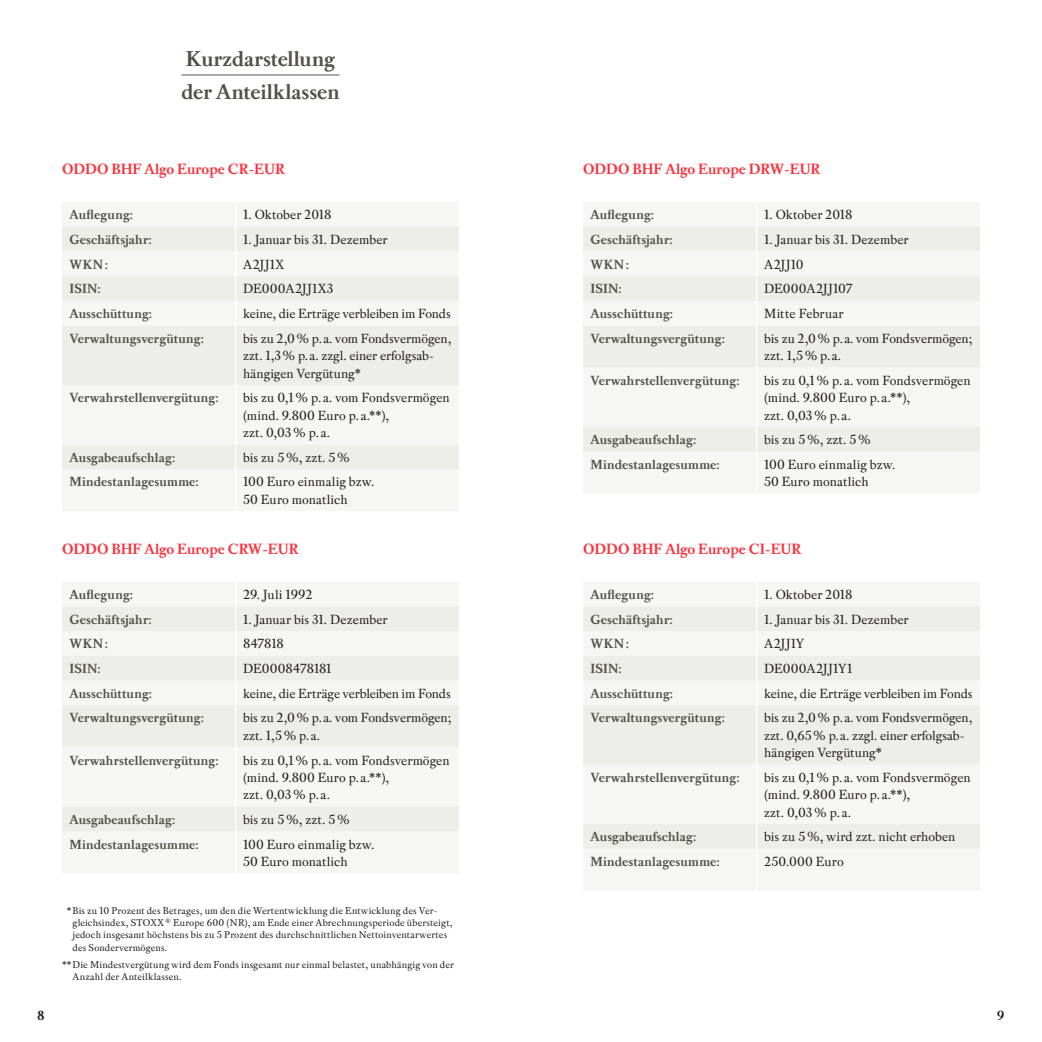
<style>
.page{position:relative;width:1042px;height:1042px;background:#fff}
.page>*{position:absolute;margin:0;border:0;box-sizing:border-box;transform-origin:0 0}
.t1{font:700 22.75px/33.8px "Pradell";color:#53524a}
.t2{font:700 15.75px "Pradell";color:#fb333e}
.t3{font:14px/17.3px "Pradell";color:#231f20}
.t4{font:700 14px "Pradell";letter-spacing:.01em;color:#53524a}
.t5{font:700 14px "Pradell";color:#231f20}
.t6{font:10.5px/12.2px "Pradell";letter-spacing:.015em;color:#231f20}
</style>
<div class="page">
<hr style="left:181px;top:75px;width:158px;height:1px;background:#53524a">
<div style="left:62px;top:203px;width:397px;height:308px;background:#f6f6f4"></div>
<svg style="left:62px;top:227px;width:397px;height:242px;fill:#eeeee9"></svg>
<svg style="left:235px;top:203px;width:1px;height:122px"></svg>
<hr style="left:235px;top:325px;width:1px;height:60px;background:#fff">
<hr style="left:235px;top:385px;width:1px;height:59px;background:#fff">
<svg style="left:235px;top:444px;width:1px;height:25px"></svg>
<hr style="left:235px;top:469px;width:1px;height:42px;background:#fff">
<div style="left:62px;top:582px;width:397px;height:291px;background:#f6f6f4"></div>
<svg style="left:62px;top:606px;width:397px;height:225px;fill:#eeeee9"></svg>
<svg style="left:235px;top:582px;width:1px;height:123px"></svg>
<hr style="left:235px;top:705px;width:1px;height:42px;background:#fff">
<hr style="left:235px;top:747px;width:1px;height:59px;background:#fff">
<svg style="left:235px;top:806px;width:1px;height:25px"></svg>
<hr style="left:235px;top:831px;width:1px;height:42px;background:#fff">
<div style="left:583px;top:203px;width:397px;height:290px;background:#f6f6f4"></div>
<svg style="left:583px;top:227px;width:397px;height:225px;fill:#efefeb"></svg>
<svg style="left:756px;top:203px;width:1px;height:122px"></svg>
<hr style="left:756px;top:325px;width:1px;height:43px;background:#fff">
<hr style="left:756px;top:368px;width:1px;height:59px;background:#fff">
<svg style="left:756px;top:427px;width:1px;height:25px"></svg>
<hr style="left:756px;top:452px;width:1px;height:42px;background:#fff">
<div style="left:583px;top:582px;width:397px;height:308px;background:#f6f6f4"></div>
<svg style="left:583px;top:606px;width:397px;height:243px;fill:#eeeee9"></svg>
<svg style="left:756px;top:582px;width:1px;height:123px"></svg>
<hr style="left:756px;top:705px;width:1px;height:59px;background:#fff">
<hr style="left:756px;top:764px;width:1px;height:60px;background:#fff">
<svg style="left:756px;top:824px;width:1px;height:25px"></svg>
<hr style="left:756px;top:849px;width:1px;height:42px;background:#fff">
<h1 class="t1" style="left:181px;top:41px;width:159px">Kurzdarstellung der Anteilklassen</h1>
<p class="t2" style="left:62px;top:160px;width:225px">ODDO BHF Algo Europe CR-EUR</p>
<p class="t4" style="left:69px;top:206px;width:65px">Auflegung:</p>
<p class="t3" style="left:243px;top:206px;width:90px">1. Oktober 2018</p>
<p class="t4" style="left:69px;top:231px;width:84px">Geschäftsjahr:</p>
<p class="t3" style="left:243px;top:230px;width:146px">1. Januar bis 31. Dezember</p>
<p class="t4" style="left:69px;top:256px;width:40px">WKN:</p>
<p class="t3" style="left:243px;top:255px;width:43px">A2JJ1X</p>
<p class="t4" style="left:69px;top:281px;width:33px">ISIN:</p>
<p class="t3" style="left:243px;top:280px;width:92px">DE000A2JJ1X3</p>
<p class="t4" style="left:69px;top:305px;width:84px">Ausschüttung:</p>
<p class="t3" style="left:243px;top:305px;width:209px">keine, die Erträge verbleiben im Fonds</p>
<p class="t4" style="left:69px;top:330px;width:136px">Verwaltungsvergütung:</p>
<p class="t3" style="left:243px;top:329px;width:210px">bis zu 2,0% p.a. vom Fondsvermögen, zzt. 1,3% p.a. zzgl. einer erfolgsab&shy;hängigen Vergütung*</p>
<p class="t4" style="left:69px;top:389px;width:151px">Verwahrstellenvergütung:</p>
<p class="t3" style="left:243px;top:389px;width:208px">bis zu 0,1% p. a. vom Fondsvermögen (mind. 9.800 Euro p. a.**),<br>zzt. 0,03% p.a.</p>
<p class="t4" style="left:69px;top:449px;width:107px">Ausgabeaufschlag:</p>
<p class="t3" style="left:243px;top:448px;width:108px">bis zu 5%, zzt. 5%</p>
<p class="t4" style="left:69px;top:473px;width:131px">Mindestanlagesumme:</p>
<p class="t3" style="left:243px;top:473px;width:133px">100 Euro einmalig bzw.<br>50 Euro monatlich</p>
<p class="t2" style="left:62px;top:539px;width:238px">ODDO BHF Algo Europe CRW-EUR</p>
<p class="t4" style="left:69px;top:586px;width:65px">Auflegung:</p>
<p class="t3" style="left:243px;top:585px;width:71px">29. Juli 1992</p>
<p class="t4" style="left:69px;top:611px;width:84px">Geschäftsjahr:</p>
<p class="t3" style="left:243px;top:610px;width:146px">1. Januar bis 31. Dezember</p>
<p class="t4" style="left:69px;top:635px;width:40px">WKN:</p>
<p class="t3" style="left:243px;top:635px;width:42px">847818</p>
<p class="t4" style="left:69px;top:660px;width:33px">ISIN:</p>
<p class="t3" style="left:243px;top:659px;width:90px">DE0008478181</p>
<p class="t4" style="left:69px;top:685px;width:84px">Ausschüttung:</p>
<p class="t3" style="left:243px;top:684px;width:209px">keine, die Erträge verbleiben im Fonds</p>
<p class="t4" style="left:69px;top:709px;width:136px">Verwaltungsvergütung:</p>
<p class="t3" style="left:243px;top:709px;width:210px">bis zu 2,0% p.a. vom Fondsvermögen; zzt. 1,5% p.a.</p>
<p class="t4" style="left:69px;top:751px;width:151px">Verwahrstellenvergütung:</p>
<p class="t3" style="left:243px;top:751px;width:208px">bis zu 0,1% p. a. vom Fondsvermögen (mind. 9.800 Euro p. a.**),<br>zzt. 0,03% p.a.</p>
<p class="t4" style="left:69px;top:811px;width:107px">Ausgabeaufschlag:</p>
<p class="t3" style="left:243px;top:810px;width:108px">bis zu 5%, zzt. 5%</p>
<p class="t4" style="left:69px;top:836px;width:131px">Mindestanlagesumme:</p>
<p class="t3" style="left:243px;top:835px;width:133px">100 Euro einmalig bzw.<br>50 Euro monatlich</p>
<p class="t6" style="left:73px;top:904px;width:381px;text-indent:-6px">* Bis zu 10 Prozent des Betrages, um den die Wertentwicklung die Entwicklung des Ver&shy;gleichsindex, STOXX <sup>®</sup> Europe 600 (NR), am Ende einer Abrechnungsperiode übersteigt, jedoch insgesamt höchstens bis zu 5 Prozent des durchschnittlichen Nettoinventarwertes des Sondervermögens.</p>
<p class="t6" style="left:73px;top:958px;width:383px;text-indent:-11px">** Die Mindestvergütung wird dem Fonds insgesamt nur einmal belastet, unabhängig von der<br>Anzahl der Anteilklassen.</p>
<p class="t2" style="left:583px;top:160px;width:239px">ODDO BHF Algo Europe DRW-EUR</p>
<p class="t4" style="left:590px;top:206px;width:65px">Auflegung:</p>
<p class="t3" style="left:764px;top:206px;width:90px">1. Oktober 2018</p>
<p class="t4" style="left:590px;top:231px;width:84px">Geschäftsjahr:</p>
<p class="t3" style="left:764px;top:230px;width:146px">1. Januar bis 31. Dezember</p>
<p class="t4" style="left:590px;top:256px;width:40px">WKN:</p>
<p class="t3" style="left:764px;top:255px;width:41px">A2JJ10</p>
<p class="t4" style="left:590px;top:281px;width:33px">ISIN:</p>
<p class="t3" style="left:764px;top:280px;width:90px">DE000A2JJ107</p>
<p class="t4" style="left:590px;top:305px;width:84px">Ausschüttung:</p>
<p class="t3" style="left:764px;top:305px;width:81px">Mitte Februar</p>
<p class="t4" style="left:590px;top:330px;width:136px">Verwaltungsvergütung:</p>
<p class="t3" style="left:764px;top:329px;width:210px">bis zu 2,0% p.a. vom Fondsvermögen; zzt. 1,5% p.a.</p>
<p class="t4" style="left:590px;top:372px;width:151px">Verwahrstellenvergütung:</p>
<p class="t3" style="left:764px;top:371px;width:208px">bis zu 0,1% p. a. vom Fondsvermögen (mind. 9.800 Euro p. a.**),<br>zzt. 0,03% p.a.</p>
<p class="t4" style="left:590px;top:431px;width:107px">Ausgabeaufschlag:</p>
<p class="t3" style="left:764px;top:431px;width:108px">bis zu 5%, zzt. 5%</p>
<p class="t4" style="left:590px;top:456px;width:131px">Mindestanlagesumme:</p>
<p class="t3" style="left:764px;top:455px;width:133px">100 Euro einmalig bzw.<br>50 Euro monatlich</p>
<p class="t2" style="left:583px;top:539px;width:220px">ODDO BHF Algo Europe CI-EUR</p>
<p class="t4" style="left:590px;top:586px;width:65px">Auflegung:</p>
<p class="t3" style="left:764px;top:585px;width:90px">1. Oktober 2018</p>
<p class="t4" style="left:590px;top:611px;width:84px">Geschäftsjahr:</p>
<p class="t3" style="left:764px;top:610px;width:146px">1. Januar bis 31. Dezember</p>
<p class="t4" style="left:590px;top:635px;width:40px">WKN:</p>
<p class="t3" style="left:764px;top:635px;width:42px">A2JJ1Y</p>
<p class="t4" style="left:590px;top:660px;width:33px">ISIN:</p>
<p class="t3" style="left:764px;top:659px;width:90px">DE000A2JJ1Y1</p>
<p class="t4" style="left:590px;top:685px;width:84px">Ausschüttung:</p>
<p class="t3" style="left:764px;top:684px;width:210px">keine, die Erträge verbleiben im Fonds</p>
<p class="t4" style="left:590px;top:709px;width:136px">Verwaltungsvergütung:</p>
<p class="t3" style="left:764px;top:709px;width:210px">bis zu 2,0% p.a. vom Fondsvermögen, zzt. 0,65% p.a. zzgl. einer erfolgsab&shy;hängigen Vergütung*</p>
<p class="t4" style="left:590px;top:769px;width:151px">Verwahrstellenvergütung:</p>
<p class="t3" style="left:764px;top:768px;width:208px">bis zu 0,1% p. a. vom Fondsvermögen (mind. 9.800 Euro p. a.**),<br>zzt. 0,03% p.a.</p>
<p class="t4" style="left:590px;top:828px;width:107px">Ausgabeaufschlag:</p>
<p class="t3" style="left:764px;top:828px;width:193px">bis zu 5%, wird zzt. nicht erhoben</p>
<p class="t4" style="left:590px;top:853px;width:131px">Mindestanlagesumme:</p>
<p class="t3" style="left:764px;top:852px;width:81px">250.000 Euro</p>
<p class="t5" style="left:37px;top:1007px;width:9px">8</p>
<p class="t5" style="left:997px;top:1007px;width:9px">9</p>
</div>
